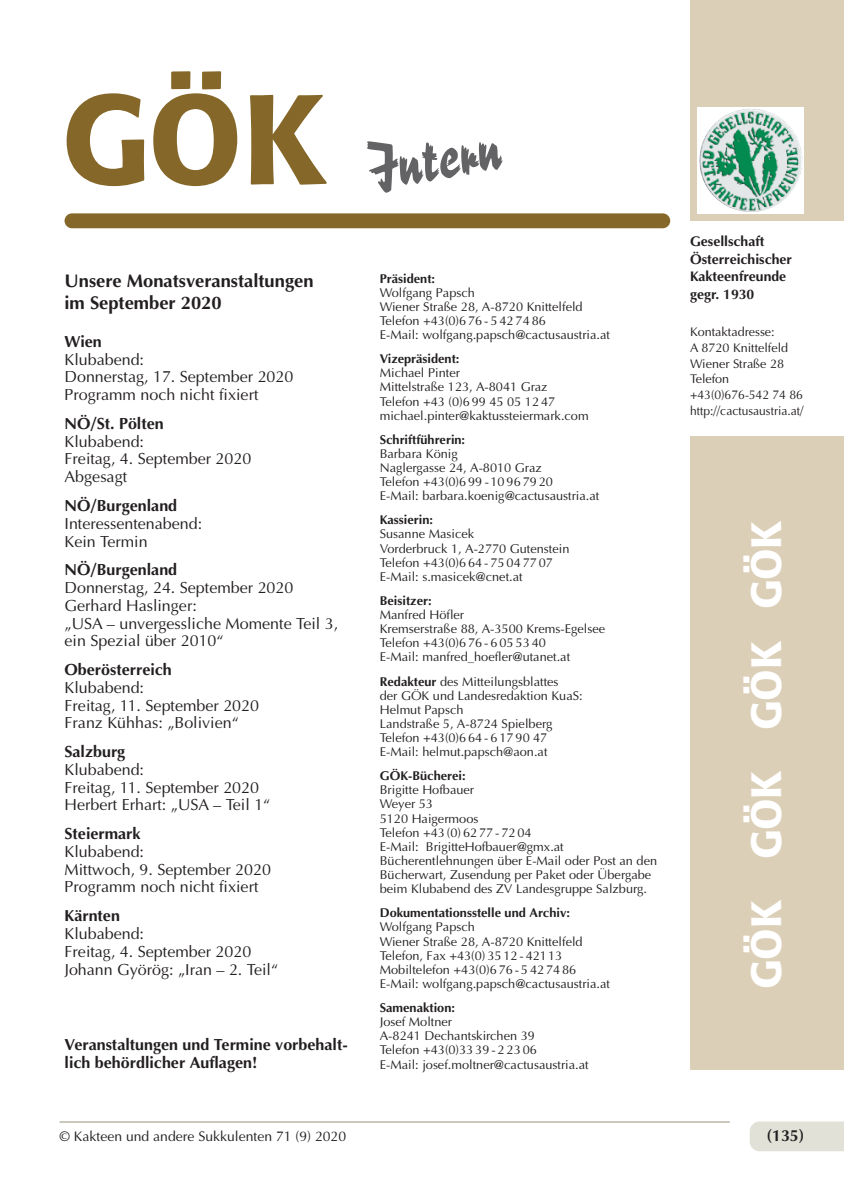
<style>
.page{position:relative;width:844px;height:1191px;background:#fff}
.page>*{position:absolute;margin:0;border:0;box-sizing:border-box;transform-origin:0 0}
.t1{font:500 126px "Formata";color:#856829}
.t2{font:63px "Reporter Two";color:#636366}
.t3{font:500 42px "Formata";letter-spacing:-.01em;color:#fff}
.t4{font:700 18.38px/22.6px "Optima";color:#231f20}
.t5{font:16.1px/17.7px "Optima";color:#231f20}
.t6{font:700 16.1px/17.7px "Optima";color:#231f20}
.t7{font:700 14px/17.5px "Optima";color:#231f20}
.t8{font:14px "Optima";color:#231f20}
.t9{font:12.78px/14.2px "Optima";color:#231f20}
.t10{font:700 12.78px "Optima";color:#231f20}
.t11{font:12.6px/15.8px "Optima";color:#231f20}
.s1{font-weight:700}
</style>
<div class="page">
<div style="left:749px;top:1121px;width:94px;height:30px;background:#e1e1d7"></div>
<hr style="left:60px;top:1121px;width:669px;height:1px;background:#96937a">
<div style="left:690px;top:0;width:153px;height:221px;background:#dccfb7"></div>
<div style="left:690px;top:437px;width:153px;height:633px;background:#dccfb7"></div>
<svg style="left:697px;top:107px;width:107px;height:106px;background:#e8efed"></svg>
<img style="left:710px;top:108px;width:92px;height:104px">
<div style="left:64px;top:213px;width:606px;height:15px;background:#856829;border-radius:7px"></div>
<h1 class="t1" style="left:61px;top:86px;width:264px">GÖK</h1>
<h2 class="t2" style="left:361px;top:143px;width:138px;rotate:-10deg">Intern</h2>
<h3 class="t4" style="left:64px;top:269px;width:250px">Unsere Monatsveranstaltungen im September 2020</h3>
<p class="t6" style="left:64px;top:332px;width:39px">Wien</p>
<p class="t5" style="left:64px;top:350px;width:230px">Klubabend:<br>Donnerstag, 17. September 2020<br>Programm noch nicht fixiert</p>
<p class="t6" style="left:64px;top:414px;width:101px">NÖ/St. Pölten</p>
<p class="t5" style="left:64px;top:432px;width:188px">Klubabend:<br>Freitag, 4. September 2020<br>Abgesagt</p>
<p class="t6" style="left:64px;top:496px;width:114px">NÖ/Burgenland</p>
<p class="t5" style="left:64px;top:514px;width:139px">Interessentenabend:<br>Kein Termin</p>
<p class="t6" style="left:64px;top:561px;width:114px">NÖ/Burgenland</p>
<p class="t5" style="left:64px;top:579px;width:275px">Donnerstag, 24. September 2020<br>Gerhard Haslinger:<br>„USA – unvergessliche Momente Teil 3, ein Spezial über 2010“</p>
<p class="t6" style="left:64px;top:661px;width:109px">Oberösterreich</p>
<p class="t5" style="left:64px;top:678px;width:196px">Klubabend:<br>Freitag, 11. September 2020<br>Franz Kühhas: „Bolivien“</p>
<p class="t6" style="left:64px;top:743px;width:62px">Salzburg</p>
<p class="t5" style="left:64px;top:760px;width:207px">Klubabend:<br>Freitag, 11. September 2020<br>Herbert Erhart: „USA – Teil 1“</p>
<p class="t6" style="left:64px;top:825px;width:77px">Steiermark</p>
<p class="t5" style="left:64px;top:842px;width:208px">Klubabend:<br>Mittwoch, 9. September 2020<br>Programm noch nicht fixiert</p>
<p class="t6" style="left:64px;top:907px;width:57px">Kärnten</p>
<p class="t5" style="left:64px;top:924px;width:215px">Klubabend:<br>Freitag, 4. September 2020<br>Johann Györög: „Iran – 2. Teil“</p>
<p class="t6" style="left:64px;top:1035px;width:284px">Veranstaltungen und Termine vorbehalt&shy;lich behördlicher Auflagen!</p>
<p class="t10" style="left:379px;top:271px;width:57px">Präsident:</p>
<p class="t9" style="left:379px;top:285px;width:232px">Wolfgang Papsch<br>Wiener Straße 28, A-8720 Knittelfeld<br>Telefon +43(0)676 - 5 42 74 86<br>E-Mail: wolfgang.papsch@cactusaustria.at</p>
<p class="t10" style="left:379px;top:351px;width:81px">Vizepräsident:</p>
<p class="t9" style="left:379px;top:366px;width:210px">Michael Pinter<br>Mittelstraße 123, A-8041 Graz<br>Telefon +43 (0)6 99 45 05 12 47 michael.pinter@kaktussteiermark.com</p>
<p class="t10" style="left:379px;top:432px;width:87px">Schriftführerin:</p>
<p class="t9" style="left:379px;top:446px;width:221px">Barbara König<br>Naglergasse 24, A-8010 Graz<br>Telefon +43(0)6 99 -10 96 79 20<br>E-Mail: barbara.koenig@cactusaustria.at</p>
<p class="t10" style="left:379px;top:512px;width:55px">Kassierin:</p>
<p class="t9" style="left:379px;top:527px;width:191px">Susanne Masicek<br>Vorderbruck 1, A-2770 Gutenstein<br>Telefon +43(0)664 - 75 04 77 07<br>E-Mail: s.masicek@cnet.at</p>
<p class="t10" style="left:379px;top:593px;width:53px">Beisitzer:</p>
<p class="t9" style="left:379px;top:607px;width:227px">Manfred Höfler<br>Kremserstraße 88, A-3500 Krems-Egelsee<br>Telefon +43(0)676 - 6 05 53 40<br>E-Mail: manfred_hoefler@utanet.at</p>
<p class="t9" style="left:379px;top:674px;width:204px"><span class="s1">Redakteur</span> des Mitteilungsblattes<br>der GÖK und Landesredaktion KuaS:<br>Helmut Papsch<br>Landstraße 5, A-8724 Spielberg<br>Telefon +43(0)664 - 6 17 90 47<br>E-Mail: helmut.papsch@aon.at</p>
<p class="t10" style="left:379px;top:768px;width:87px">GÖK-Bücherei:</p>
<p class="t9" style="left:379px;top:783px;width:279px">Brigitte Hofbauer<br>Weyer 53<br>5120 Haigermoos<br>Telefon +43 (0) 62 77 - 72 04<br>E-Mail: BrigitteHofbauer@gmx.at<br>Bücherentlehnungen über E-Mail oder Post an den<br>Bücherwart, Zusendung per Paket oder Übergabe beim Klubabend des ZV Landesgruppe Salzburg.</p>
<p class="t10" style="left:379px;top:905px;width:192px">Dokumentationsstelle und Archiv:</p>
<p class="t9" style="left:379px;top:920px;width:232px">Wolfgang Papsch<br>Wiener Straße 28, A-8720 Knittelfeld Telefon, Fax +43(0) 35 12 - 42113<br>Mobiltelefon +43(0)676 - 5 42 74 86<br>E-Mail: wolfgang.papsch@cactusaustria.at</p>
<p class="t10" style="left:379px;top:1000px;width:77px">Samenaktion:</p>
<p class="t9" style="left:379px;top:1014px;width:210px">Josef Moltner<br>A-8241 Dechantskirchen 39<br>Telefon +43(0)3339 - 2 23 06<br>E-Mail: josef.moltner@cactusaustria.at</p>
<p class="t7" style="left:690px;top:233px;width:103px">Gesellschaft<br>Österreichischer<br>Kakteenfreunde gegr. 1930</p>
<p class="t11" style="left:690px;top:324px;width:115px">Kontaktadresse:<br>A 8720 Knittelfeld<br>Wiener Straße 28<br>Telefon +43(0)676-542 74 86 http://cactusaustria.at/</p>
<h3 class="t3" style="left:748px;top:988px;width:470px;rotate:-90deg">GÖK GÖK GÖK GÖK</h3>
<p class="t8" style="left:60px;top:1128px;width:288px">© Kakteen und andere Sukkulenten 71 (9) 2020</p>
<p class="t6" style="left:766px;top:1127px;width:39px">(135)</p>
</div>
